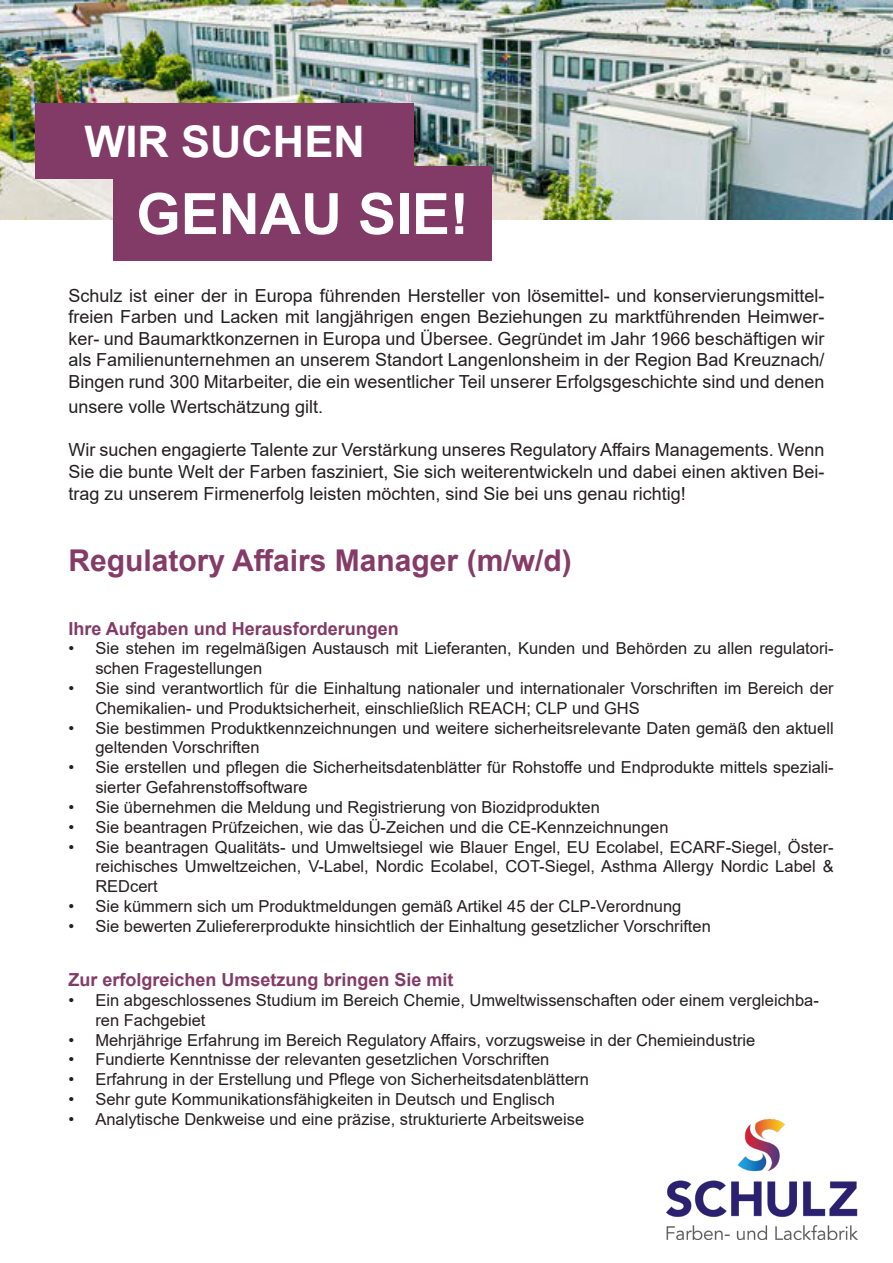
<style>
.page{position:relative;width:893px;height:1263px;background:#fff}
.page>*{position:absolute;margin:0;border:0;box-sizing:border-box;transform-origin:0 0}
.t1{font:700 57px "Arial";color:#fff}
.t2{font:700 43.5px "Arial";color:#fff}
.t3{font:700 30px "Arial";color:#853b67}
.t4{font:18px/21.6px "Arial";color:#231f20;text-align:justify}
.t5{font:700 18px "Arial";color:#823b67}
.t6{font:16.5px/19.8px "Arial";color:#231f20}
</style>
<div class="page">
<img style="left:0;top:0;width:893px;height:219px">
<div style="left:35px;top:104px;width:379px;height:75px;background:#823b67"></div>
<div style="left:113px;top:166px;width:379px;height:95px;background:#823b67"></div>
<img style="left:666px;top:1119px;width:191px;height:120px">
<p class="t2" style="left:84px;top:111px;width:282px">WIR SUCHEN</p>
<p class="t1" style="left:136px;top:174px;width:334px">GENAU SIE!</p>
<p class="t4" style="left:68px;top:284px;width:758px">Schulz ist einer der in Europa führenden Hersteller von lösemittel- und konservierungsmittel&shy;freien Farben und Lacken mit langjährigen engen Beziehungen zu marktführenden Heimwer&shy;ker- und Baumarktkonzernen in Europa und Übersee. Gegründet im Jahr 1966 beschäftigen wir als Familienunternehmen an unserem Standort Langenlonsheim in der Region Bad Kreuznach/ Bingen rund 300 Mitarbeiter, die ein wesentlicher Teil unserer Erfolgsgeschichte sind und denen</p>
<p class="t4" style="left:68px;top:396px;width:256px">unsere volle Wertschätzung gilt.</p>
<p class="t4" style="left:68px;top:439px;width:758px">Wir suchen engagierte Talente zur Verstärkung unseres Regulatory Affairs Managements. Wenn Sie die bunte Welt der Farben fasziniert, Sie sich weiterentwickeln und dabei einen aktiven Bei&shy;trag zu unserem Firmenerfolg leisten möchten, sind Sie bei uns genau richtig!</p>
<p class="t3" style="left:68px;top:540px;width:505px">Regulatory Affairs Manager (m/w/d)</p>
<p class="t5" style="left:68px;top:616px;width:332px">Ihre Aufgaben und Herausforderungen</p>
<p class="t6" style="left:95px;top:639px;width:740px;text-indent:-27px">• Sie stehen im regelmäßigen Austausch mit Lieferanten, Kunden und Behörden zu allen regulatori&shy;schen Fragestellungen</p>
<p class="t6" style="left:95px;top:678px;width:740px;text-indent:-27px">• Sie sind verantwortlich für die Einhaltung nationaler und internationaler Vorschriften im Bereich der<br>Chemikalien- und Produktsicherheit, einschließlich REACH; CLP und GHS</p>
<p class="t6" style="left:95px;top:718px;width:740px;text-indent:-27px">• Sie bestimmen Produktkennzeichnungen und weitere sicherheitsrelevante Daten gemäß den aktuell geltenden Vorschriften</p>
<p class="t6" style="left:95px;top:757px;width:740px;text-indent:-27px">• Sie erstellen und pflegen die Sicherheitsdatenblätter für Rohstoffe und Endprodukte mittels speziali&shy;sierter Gefahrenstoffsoftware</p>
<p class="t6" style="left:68px;top:797px;width:533px">• Sie übernehmen die Meldung und Registrierung von Biozidprodukten</p>
<p class="t6" style="left:68px;top:817px;width:602px">• Sie beantragen Prüfzeichen, wie das Ü-Zeichen und die CE-Kennzeichnungen</p>
<p class="t6" style="left:95px;top:837px;width:740px;text-align:justify;text-indent:-27px">• Sie beantragen Qualitäts- und Umweltsiegel wie Blauer Engel, EU Ecolabel, ECARF-Siegel, Öster&shy;reichisches Umweltzeichen, V-Label, Nordic Ecolabel, COT-Siegel, Asthma Allergy Nordic Label &amp; REDcert</p>
<p class="t6" style="left:68px;top:896px;width:615px">• Sie kümmern sich um Produktmeldungen gemäß Artikel 45 der CLP-Verordnung</p>
<p class="t6" style="left:68px;top:916px;width:644px">• Sie bewerten Zuliefererprodukte hinsichtlich der Einhaltung gesetzlicher Vorschriften</p>
<p class="t5" style="left:68px;top:967px;width:387px">Zur erfolgreichen Umsetzung bringen Sie mit</p>
<p class="t6" style="left:95px;top:990px;width:725px;text-indent:-27px">• Ein abgeschlossenes Studium im Bereich Chemie, Umweltwissenschaften oder einem vergleichba&shy;ren Fachgebiet</p>
<p class="t6" style="left:68px;top:1030px;width:688px">• Mehrjährige Erfahrung im Bereich Regulatory Affairs, vorzugsweise in der Chemieindustrie</p>
<p class="t6" style="left:68px;top:1049px;width:483px">• Fundierte Kenntnisse der relevanten gesetzlichen Vorschriften</p>
<p class="t6" style="left:68px;top:1069px;width:522px">• Erfahrung in der Erstellung und Pflege von Sicherheitsdatenblättern</p>
<p class="t6" style="left:68px;top:1089px;width:488px">• Sehr gute Kommunikationsfähigkeiten in Deutsch und Englisch</p>
<p class="t6" style="left:68px;top:1109px;width:517px">• Analytische Denkweise und eine präzise, strukturierte Arbeitsweise</p>
</div>
